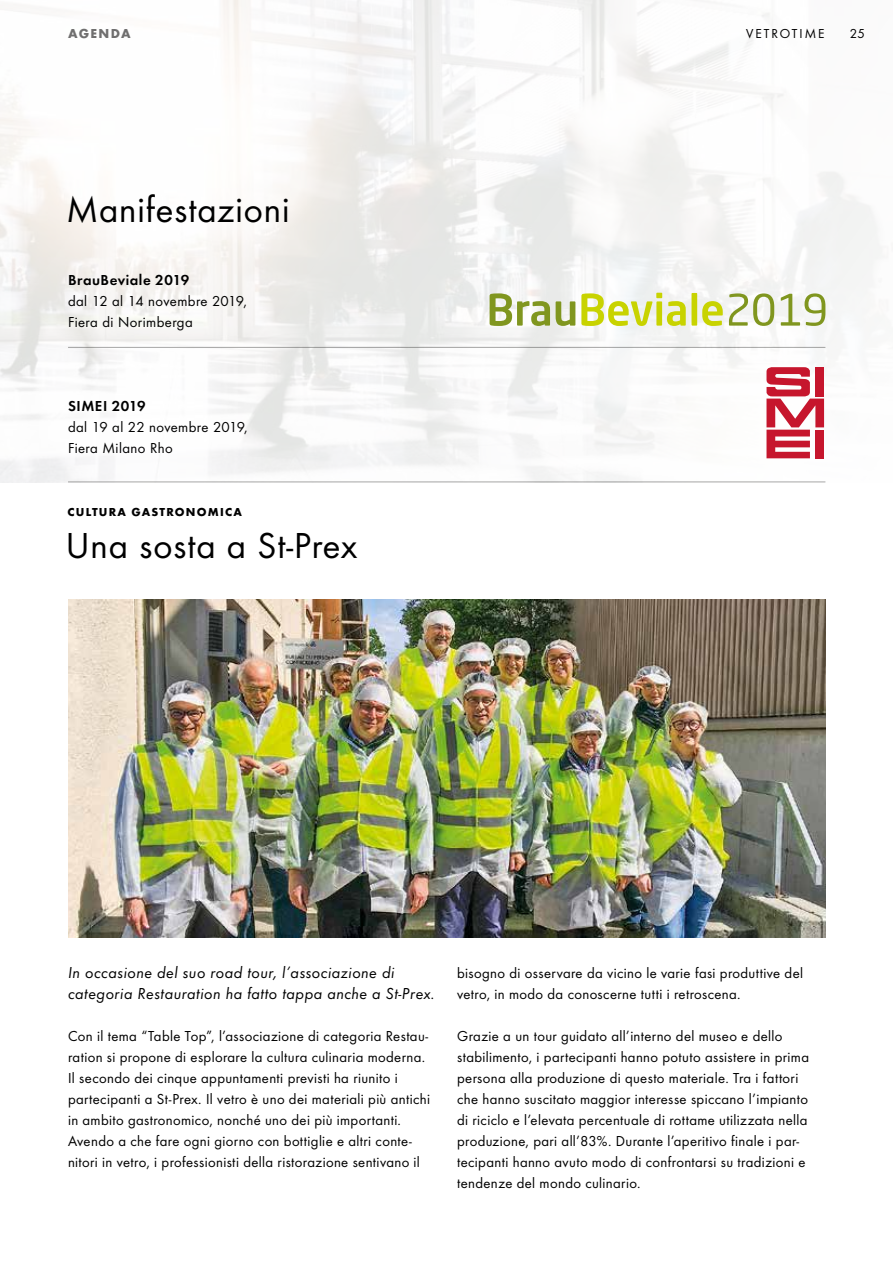
<style>
.page{position:relative;width:893px;height:1263px;background:#fff}
.page>*{position:absolute;margin:0;border:0;box-sizing:border-box;transform-origin:0 0}
.t1{font:37.5px "Futura Boo";letter-spacing:.025em;color:#000}
.t2{font:16.5px/21px "Futura Boo Obl";letter-spacing:.025em;color:#000}
.t3{font:15px/21px "Futura Boo";letter-spacing:.025em;color:#000}
.t4{font:15px "Futura Dem";letter-spacing:.035em;color:#000}
.t5{font:13.5px "Futura Boo";letter-spacing:.15em;color:#000}
.t6{font:700 13.5px "Futura";letter-spacing:.1em;color:#706f6f}
.t7{font:700 12px "Futura";letter-spacing:.1em;color:#000}
</style>
<div class="page">
<img style="left:0;top:0;width:882px;height:482px">
<img style="left:68px;top:599px;width:757px;height:338px">
<svg style="left:729px;top:293px;width:96px;height:33px"></svg>
<svg style="left:581px;top:293px;width:142px;height:33px"></svg>
<svg style="left:490px;top:293px;width:85px;height:33px"></svg>
<hr style="left:68px;top:347px;width:757px;height:1px;background:#9d9d9c">
<hr style="left:68px;top:481px;width:757px;height:1px;background:#9d9d9c">
<svg style="left:766px;top:367px;width:58px;height:91px"></svg>
<p class="t6" style="left:68px;top:25px;width:64px">AGENDA</p>
<p class="t5" style="left:746px;top:25px;width:80px">VETROTIME</p>
<p class="t5" style="left:850px;top:25px;width:17px">25</p>
<h1 class="t1" style="left:66px;top:187px;width:225px">Manifestazioni</h1>
<p class="t4" style="left:68px;top:271px;width:123px">BrauBeviale 2019</p>
<p class="t3" style="left:68px;top:290px;width:180px">dal 12 al 14 novembre 2019,<br>Fiera di Norimberga</p>
<p class="t4" style="left:68px;top:397px;width:79px">SIMEI 2019</p>
<p class="t3" style="left:68px;top:416px;width:181px">dal 19 al 22 novembre 2019,<br>Fiera Milano Rho</p>
<p class="t7" style="left:68px;top:504px;width:176px">CULTURA GASTRONOMICA</p>
<h1 class="t1" style="left:66px;top:523px;width:293px">Una sosta a St-Prex</h1>
<p class="t2" style="left:68px;top:962px;width:368px">In occasione del suo road tour, l’associazione di categoria Restauration ha fatto tappa anche a St-Prex.</p>
<p class="t3" style="left:68px;top:1025px;width:364px">Con il tema “Table Top”, l’associazione di categoria Restau&shy;ration si propone di esplorare la cultura culinaria moderna.<br>Il secondo dei cinque appuntamenti previsti ha riunito i partecipanti a St-Prex. Il vetro è uno dei materiali più antichi in ambito gastronomico, nonché uno dei più importanti.<br>Avendo a che fare ogni giorno con bottiglie e altri conte&shy;nitori in vetro, i professionisti della ristorazione sentivano il</p>
<p class="t3" style="left:457px;top:962px;width:347px">bisogno di osservare da vicino le varie fasi produttive del vetro, in modo da conoscerne tutti i retroscena.</p>
<p class="t3" style="left:457px;top:1025px;width:353px">Grazie a un tour guidato all’interno del museo e dello stabilimento, i partecipanti hanno potuto assistere in prima persona alla produzione di questo materiale. Tra i fattori che hanno suscitato maggior interesse spiccano l’impianto di riciclo e l’elevata percentuale di rottame utilizzata nella produzione, pari all’83%. Durante l’aperitivo finale i par&shy;tecipanti hanno avuto modo di confrontarsi su tradizioni e tendenze del mondo culinario.</p>
</div>
